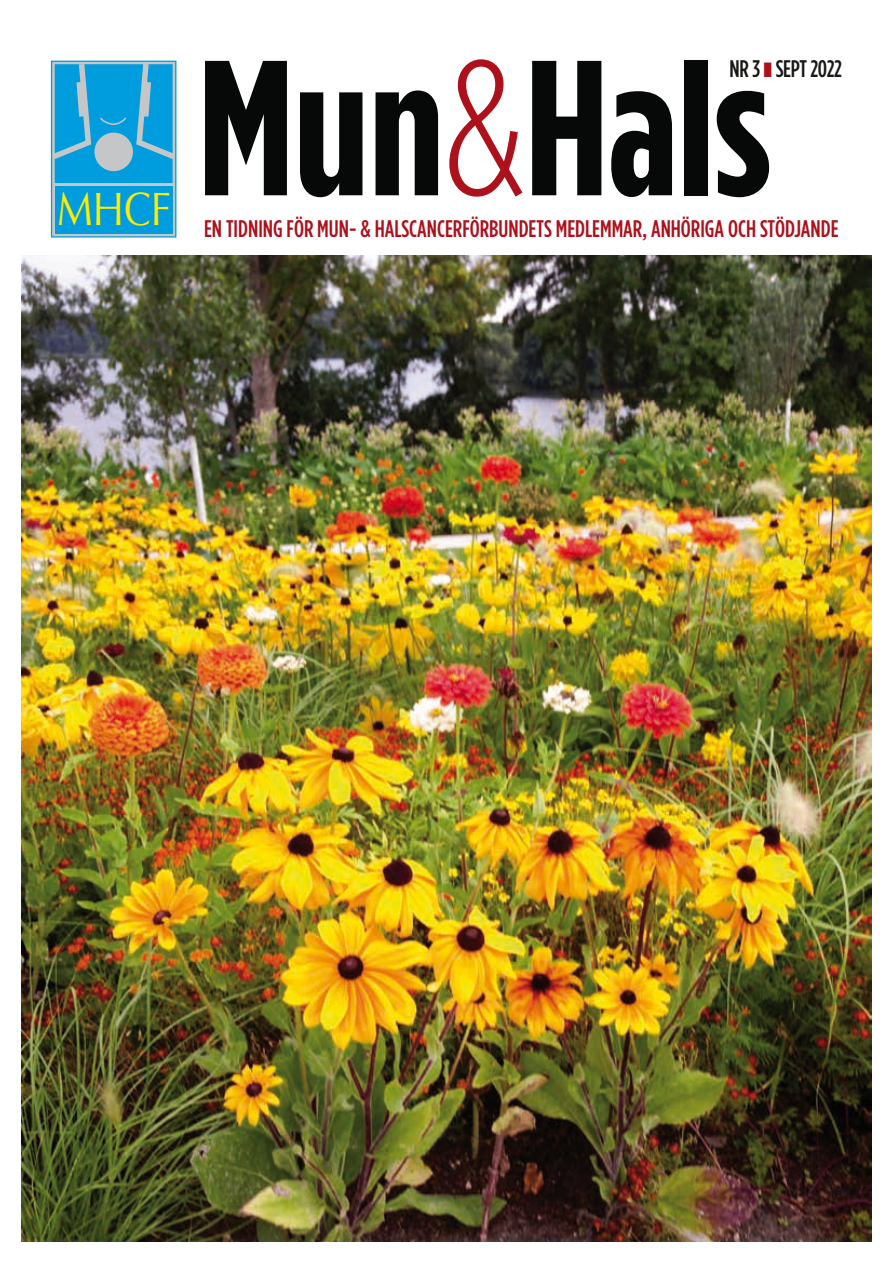
<style>
.page{position:relative;width:893px;height:1263px;background:#fff}
.page>*{position:absolute;margin:0;border:0;box-sizing:border-box;transform-origin:0 0}
.t1{font:700 192px "Gotham Cond";color:#060908}
.t2{font:500 24px "Gotham Cond";color:#ad111c}
.t3{font:500 24px "Gotham Cond";letter-spacing:-.01em;color:#181816}
.s1{font-weight:300;color:#ad111c}
.s2{color:#ad111c}
</style>
<div class="page">
<img style="left:21px;top:255px;width:851px;height:987px">
<div style="left:52px;top:61px;width:124px;height:176px;background:#c5c6c7"></div>
<div style="left:51px;top:61px;width:125px;height:177px;border:1px solid #009dde"></div>
<div style="left:55px;top:186px;width:118px;height:48px;background:#009dde"></div>
<svg style="left:51px;top:61px;width:125px;height:122px"></svg>
<h1 class="t1" style="left:198px;top:23px;width:574px">Mun<span class="s1">&amp;</span>Hals</h1>
<p class="t3" style="left:730px;top:55px;width:114px">NR 3 <span class="s2">❚</span> SEPT 2022</p>
<p class="t2" style="left:57px;top:215px;width:783px"><sup>MHCF</sup> EN TIDNING FÖR MUN- &amp; HALSCANCERFÖRBUNDETS MEDLEMMAR, ANHÖRIGA OCH STÖDJANDE</p>
</div>
